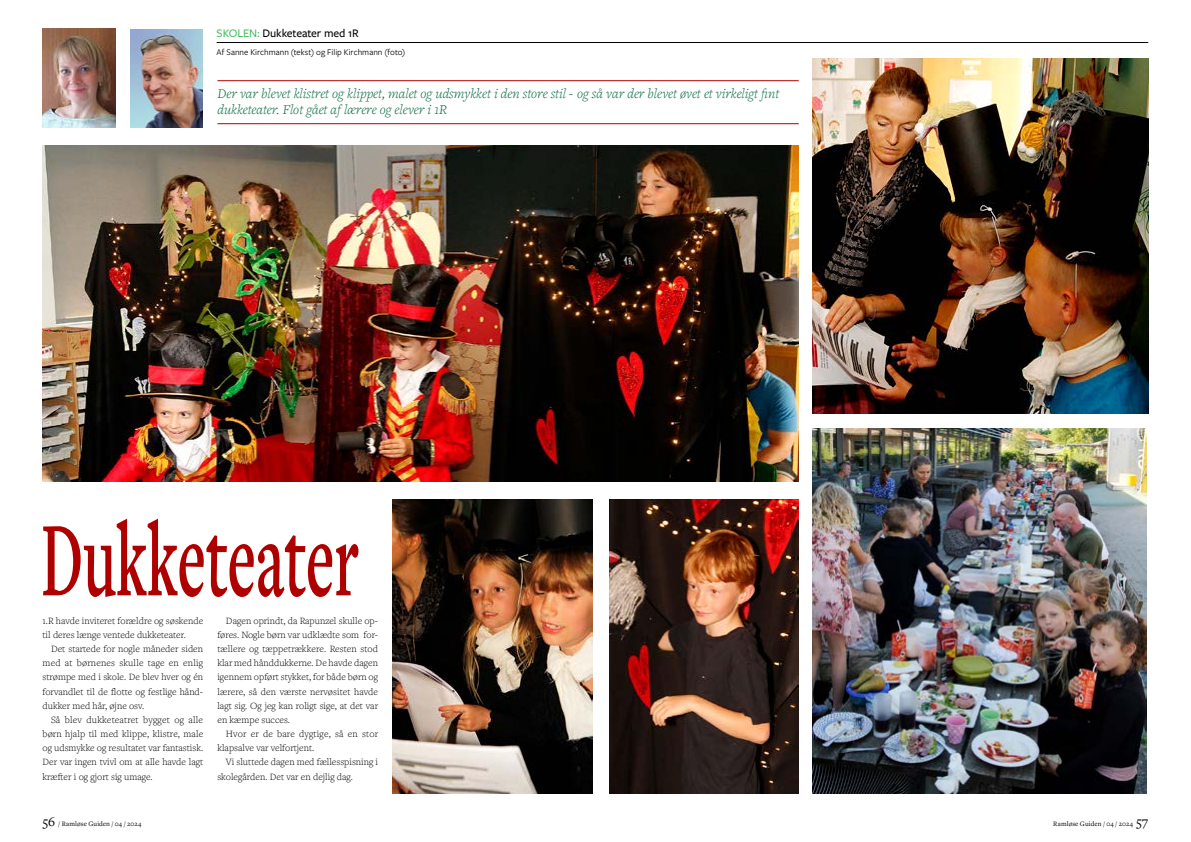
<style>
.page{position:relative;width:1191px;height:842px;background:#fff}
.page>*{position:absolute;margin:0;border:0;box-sizing:border-box;transform-origin:0 0}
.t1{font:600 110px "Freight Text Pro";color:#af0000;scale:.55 1}
.t2{font:italic 300 14px/16px "Freight Text Pro";color:#00663b}
.t3{font:500 12px "Freight Sans Pro";letter-spacing:-.005em;color:#000}
.t4{font:300 10px/14.2px "Freight Text Pro";color:#000}
.t5{font:9px "Freight Sans Pro";color:#000}
.t6{font:7px "Freight Text Pro";letter-spacing:.01em;color:#000}
.s1{color:#48bb60}
.s2{font-size:14px}
</style>
<div class="page">
<hr style="left:217px;top:42px;width:931px;height:1px;background:#000">
<img style="left:43px;top:28px;width:73px;height:100px">
<img style="left:131px;top:29px;width:71px;height:98px">
<img style="left:43px;top:145px;width:755px;height:337px">
<img style="left:812px;top:58px;width:336px;height:356px">
<img style="left:610px;top:499px;width:188px;height:294px">
<img style="left:813px;top:428px;width:333px;height:365px">
<img style="left:392px;top:499px;width:200px;height:295px">
<hr style="left:217px;top:80px;width:581px;height:1px;background:#af0000">
<hr style="left:217px;top:123px;width:581px;height:1px;background:#af0000">
<p class="t3" style="left:217px;top:25px;width:143px"><span class="s1">SKOLEN:</span> Dukketeater med 1R</p>
<p class="t5" style="left:217px;top:46px;width:190px">Af Sanne Kirchmann (tekst) og Filip Kirchmann (foto)</p>
<h2 class="t2" style="left:217px;top:85px;width:563px">Der var blevet klistret og klippet, malet og udsmykket i den store stil - og så var der blevet øvet et virkeligt fint dukketeater. Flot gået af lærere og elever i 1R</h2>
<h1 class="t1" style="left:41px;top:487px;width:579px">Dukketeater</h1>
<p class="t4" style="left:43px;top:613px;width:162px">1.R havde inviteret forældre og søskende til deres længe ventede dukketeater.</p>
<p class="t4" style="left:43px;top:641px;width:162px;text-align:justify;text-indent:8px">Det startede for nogle måneder siden med at børnenes skulle tage en enlig strømpe med i skole. De blev hver og én forvandlet til de flotte og festlige hånd&shy;dukker med hår, øjne osv.</p>
<p class="t4" style="left:43px;top:712px;width:162px;text-align:justify;text-indent:8px">Så blev dukketeatret bygget og alle børn hjalp til med klippe, klistre, male og udsmykke og resultatet var fantastisk.<br>Der var ingen tvivl om at alle havde lagt kræfter i og gjort sig umage.</p>
<p class="t4" style="left:217px;top:613px;width:162px;text-align:justify;text-indent:8px">Dagen oprindt, da Rapunzel skulle op&shy;føres. Nogle børn var udklædte som for&shy;tællere og tæppetrækkere. Resten stod klar med hånddukkerne. De havde dagen igennem opført stykket, for både børn og lærere, så den værste nervøsitet havde lagt sig. Og jeg kan roligt sige, at det var en kæmpe succes.</p>
<p class="t4" style="left:217px;top:726px;width:162px;text-indent:8px">Hvor er de bare dygtige, så en stor klapsalve var velfortjent.</p>
<p class="t4" style="left:217px;top:755px;width:162px;text-indent:8px">Vi sluttede dagen med fællesspisning i skolegården. Det var en dejlig dag.</p>
<p class="t6" style="left:43px;top:819px;width:100px"><span class="s2">56</span> / Ramløse Guiden / 04 / 2024</p>
<p class="t6" style="left:1053px;top:819px;width:97px">Ramløse Guiden / 04 / 2024 <span class="s2">57</span></p>
</div>
